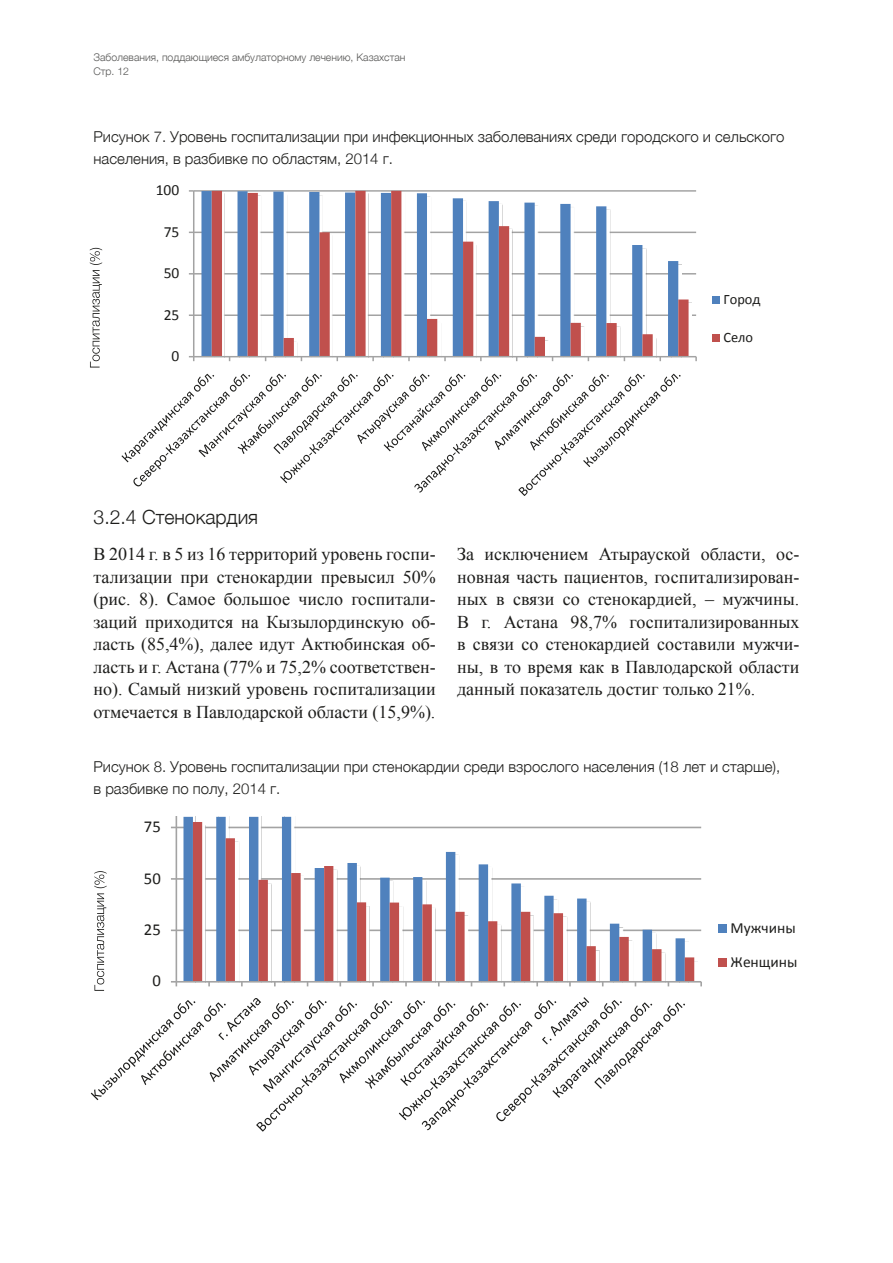
<style>
.page{position:relative;width:893px;height:1263px;background:#fff}
.page>*{position:absolute;margin:0;border:0;box-sizing:border-box;transform-origin:0 0}
.t1{font:300 19.5px "Helvetica Neue";color:#1d1d1b}
.t2{font:18px/22.5px "Times New Roman";color:#1d1d1b;text-align:justify}
.t3{font:16.65px "Calibri";color:#1d1d1b}
.t4{font:15.45px/33.8px "Calibri";color:#1d1d1b}
.t5{font:300 15px/22.5px "Helvetica Neue";color:#1d1d1b}
.t6{font:14.4px "Calibri";color:#1d1d1b}
.t7{font:300 10.5px/13.5px "Helvetica Neue";color:#575756}
</style>
<div class="page">
<svg style="left:89px;top:190px;width:631px;height:306px"></svg>
<svg style="left:90px;top:248px;width:12px;height:119px"></svg>
<svg style="left:90px;top:817px;width:637px;height:315px"></svg>
<svg style="left:94px;top:871px;width:13px;height:120px"></svg>
<p class="t7" style="left:94px;top:50px;width:313px">Заболевания, поддающиеся амбулаторному лечению, Казахстан<br>Стр. 12</p>
<p class="t5" style="left:94px;top:124px;width:692px">Рисунок 7. Уровень госпитализации при инфекционных заболеваниях среди городского и сельского населения, в разбивке по областям, 2014 г.</p>
<p class="t4" style="left:156px;top:173px;width:25px">100</p>
<p class="t4" style="left:164px;top:215px;width:17px">75</p>
<p class="t4" style="left:164px;top:256px;width:17px">50</p>
<p class="t4" style="left:164px;top:298px;width:17px">25</p>
<p class="t4" style="left:172px;top:339px;width:9px">0</p>
<p class="t6" style="left:723px;top:290px;width:38px">Город</p>
<p class="t6" style="left:723px;top:328px;width:31px">Село</p>
<p class="t1" style="left:94px;top:501px;width:166px">3.2.4 Стенокардия</p>
<p class="t2" style="left:94px;top:542px;width:344px">В 2014 г. в 5 из 16 территорий уровень госпи&shy;тализации при стенокардии превысил 50% (рис. 8). Самое большое число госпитали&shy;заций приходится на Кызылординскую об&shy;ласть (85,4%), далее идут Актюбинская об&shy;ласть и г. Астана (77% и 75,2% соответствен&shy;но). Самый низкий уровень госпитализации отмечается в Павлодарской области (15,9%).</p>
<p class="t2" style="left:457px;top:542px;width:344px">За исключением Атырауской области, ос&shy;новная часть пациентов, госпитализирован&shy;ных в связи со стенокардией, – мужчины.<br>В г. Астана 98,7% госпитализированных в связи со стенокардией составили мужчи&shy;ны, в то время как в Павлодарской области данный показатель достиг только 21%.</p>
<p class="t5" style="left:94px;top:754px;width:688px">Рисунок 8. Уровень госпитализации при стенокардии среди взрослого населения (18 лет и старше), в разбивке по полу, 2014 г.</p>
<p class="t3" style="left:135px;top:765px;width:27px">100</p>
<p class="t3" style="left:144px;top:816px;width:18px">75</p>
<p class="t3" style="left:144px;top:867px;width:18px">50</p>
<p class="t3" style="left:144px;top:919px;width:18px">25</p>
<p class="t3" style="left:152px;top:970px;width:10px">0</p>
<p class="t4" style="left:731px;top:911px;width:68px">Мужчины<br>Женщины</p>
</div>
